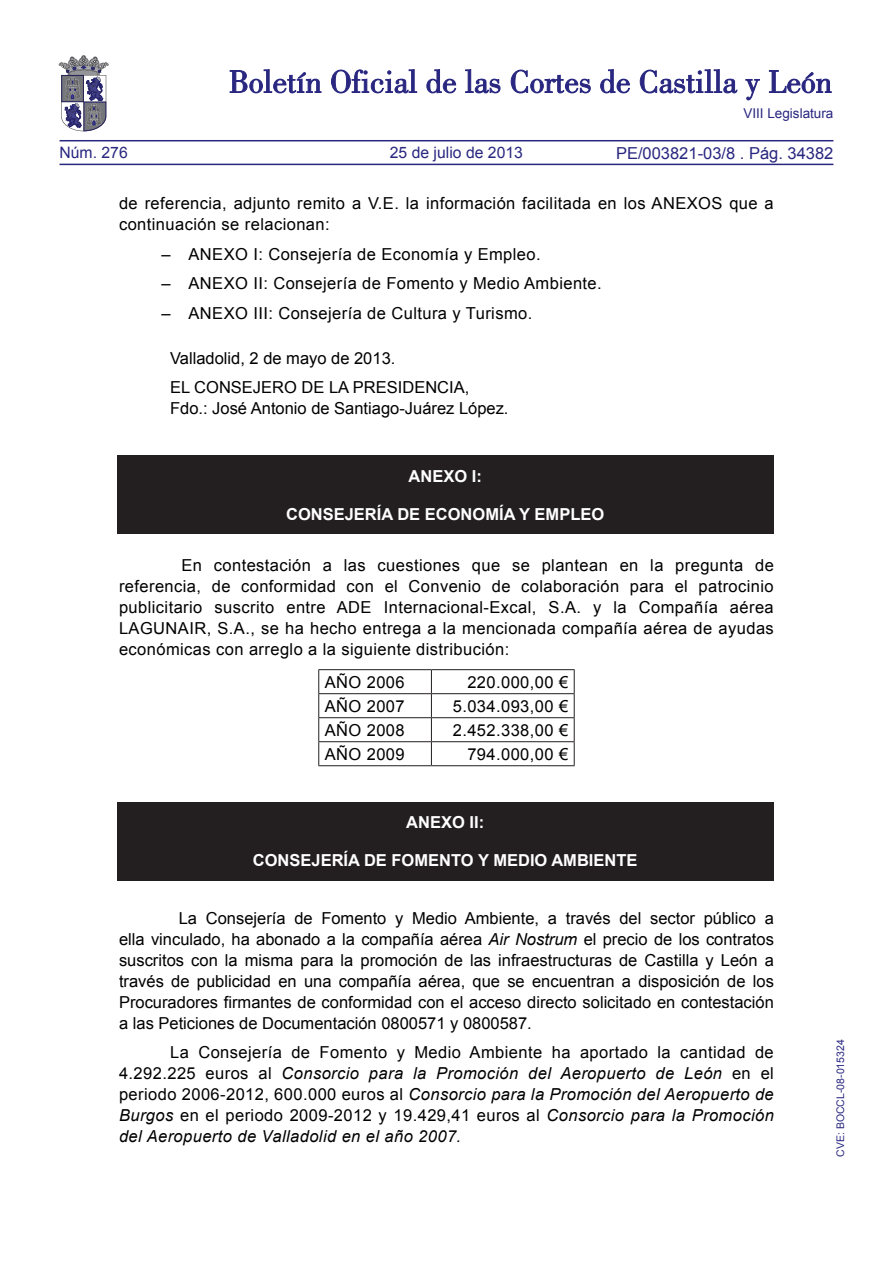
<style>
.page{position:relative;width:893px;height:1263px;background:#fff}
.page>*{position:absolute;margin:0;border:0;box-sizing:border-box;transform-origin:0 0}
.TEXTO_NORMAL{font:16.5px/21px "Arial";letter-spacing:.025em;color:#000;text-align:justify}
.TEXTO_NORMAL-2{font:italic 16.5px/21px "Arial";letter-spacing:.025em;color:#000;text-align:justify}
.TEXTO_NORMAL-3{font:16.5px "Arial";color:#000}
.TEXTO_NORMAL-4{font:700 16.5px "Arial";color:#fff}
.t1{font:16.5px "Arial";color:#292780}
.t2{font:15.75px "Arial";color:#292780}
.t3{font:13.5px "Arial";color:#292780}
.TEXTO_NORMAL-5{font:10.5px "Arial";color:#292780}
.s1{font-style:italic}
.s2{font-style:normal}
</style>
<div class="page">
<hr style="left:60px;top:164px;width:773px;height:1px;background:#292780">
<hr style="left:60px;top:140px;width:773px;height:1px;background:#292780">
<svg style="left:230px;top:69px;width:91px;height:24px"></svg>
<svg style="left:331px;top:69px;width:86px;height:24px"></svg>
<svg style="left:426px;top:69px;width:30px;height:24px"></svg>
<svg style="left:465px;top:69px;width:35px;height:24px"></svg>
<svg style="left:511px;top:70px;width:80px;height:23px"></svg>
<svg style="left:600px;top:69px;width:30px;height:24px"></svg>
<svg style="left:640px;top:69px;width:97px;height:24px"></svg>
<svg style="left:745px;top:79px;width:15px;height:21px"></svg>
<svg style="left:769px;top:70px;width:62px;height:23px"></svg>
<svg style="left:59px;top:55px;width:49px;height:76px"></svg>
<div style="left:117px;top:456px;width:656px;height:78px;background:#231f20"></div>
<hr style="left:318px;top:669px;width:113px;height:1px;background:#231f20">
<hr style="left:431px;top:669px;width:144px;height:1px;background:#231f20">
<hr style="left:318px;top:693px;width:113px;height:1px;background:#231f20">
<hr style="left:431px;top:693px;width:144px;height:1px;background:#231f20">
<hr style="left:318px;top:717px;width:113px;height:1px;background:#231f20">
<hr style="left:431px;top:717px;width:144px;height:1px;background:#231f20">
<hr style="left:318px;top:741px;width:113px;height:1px;background:#231f20">
<svg style="left:318px;top:670px;width:1px;height:95px"></svg>
<hr style="left:431px;top:741px;width:144px;height:1px;background:#231f20">
<svg style="left:431px;top:670px;width:1px;height:95px"></svg>
<svg style="left:574px;top:670px;width:1px;height:95px"></svg>
<hr style="left:318px;top:765px;width:113px;height:1px;background:#231f20">
<hr style="left:431px;top:765px;width:144px;height:1px;background:#231f20">
<div style="left:117px;top:802px;width:656px;height:78px;background:#231f20"></div>
<p class="t3" style="left:743px;top:105px;width:92px">VIII Legislatura</p>
<p class="t1" style="left:616px;top:142px;width:219px">PE/003821-03/8 . Pág. 34382</p>
<p class="TEXTO_NORMAL" style="left:119px;top:193px;width:656px">de referencia, adjunto remito a V.E. la información facilitada en los ANEXOS que a continuación se relacionan:</p>
<p class="TEXTO_NORMAL" style="left:162px;top:243px;width:381px">– ANEXO I: Consejería de Economía y Empleo.</p>
<p class="TEXTO_NORMAL" style="left:162px;top:273px;width:442px">– ANEXO II: Consejería de Fomento y Medio Ambiente.</p>
<p class="TEXTO_NORMAL" style="left:162px;top:302px;width:372px">– ANEXO III: Consejería de Cultura y Turismo.</p>
<p class="TEXTO_NORMAL-3" style="left:170px;top:348px;width:227px">Valladolid, 2 de mayo de 2013.</p>
<p class="TEXTO_NORMAL-3" style="left:170px;top:376px;width:301px">EL CONSEJERO DE LA PRESIDENCIA,</p>
<p class="TEXTO_NORMAL-3" style="left:170px;top:397px;width:340px">Fdo.: José Antonio de Santiago-Juárez López.</p>
<p class="t2" style="left:60px;top:142px;width:70px">Núm. 276</p>
<p class="t2" style="left:390px;top:142px;width:135px">25 de julio de 2013</p>
<p class="TEXTO_NORMAL-4" style="left:408px;top:465px;width:75px">ANEXO I:</p>
<p class="TEXTO_NORMAL-4" style="left:286px;top:503px;width:320px">CONSEJERÍA DE ECONOMÍA Y EMPLEO</p>
<p class="TEXTO_NORMAL" style="left:119px;top:555px;width:656px;text-indent:62px">En contestación a las cuestiones que se plantean en la pregunta de referencia, de conformidad con el Convenio de colaboración para el patrocinio publicitario suscrito entre ADE Internacional-Excal, S.A. y la Compañía aérea LAGUNAIR, S.A., se ha hecho entrega a la mencionada compañía aérea de ayudas económicas con arreglo a la siguiente distribución:</p>
<p class="TEXTO_NORMAL" style="left:325px;top:671px;width:81px">AÑO 2006</p>
<p class="TEXTO_NORMAL" style="left:467px;top:671px;width:102px">220.000,00 €</p>
<p class="TEXTO_NORMAL" style="left:325px;top:696px;width:81px">AÑO 2007</p>
<p class="TEXTO_NORMAL" style="left:453px;top:696px;width:117px">5.034.093,00 €</p>
<p class="TEXTO_NORMAL" style="left:325px;top:720px;width:81px">AÑO 2008</p>
<p class="TEXTO_NORMAL" style="left:453px;top:720px;width:117px">2.452.338,00 €</p>
<p class="TEXTO_NORMAL" style="left:325px;top:744px;width:81px">AÑO 2009</p>
<p class="TEXTO_NORMAL" style="left:467px;top:744px;width:102px">794.000,00 €</p>
<p class="TEXTO_NORMAL-4" style="left:406px;top:811px;width:79px">ANEXO II:</p>
<p class="TEXTO_NORMAL-4" style="left:253px;top:849px;width:386px">CONSEJERÍA DE FOMENTO Y MEDIO AMBIENTE</p>
<p class="TEXTO_NORMAL" style="left:119px;top:908px;width:656px;text-indent:60px">La Consejería de Fomento y Medio Ambiente, a través del sector público a ella vinculado, ha abonado a la compañía aérea <span class="s1">Air Nostrum</span> el precio de los contratos suscritos con la misma para la promoción de las infraestructuras de Castilla y León a través de publicidad en una compañía aérea, que se encuentran a disposición de los Procuradores firmantes de conformidad con el acceso directo solicitado en contestación a las Peticiones de Documentación 0800571 y 0800587.</p>
<p class="TEXTO_NORMAL-2" style="left:119px;top:1042px;width:656px;text-indent:51px"><span class="s2">La Consejería de Fomento y Medio Ambiente ha aportado la cantidad de 4.292.225 euros al</span> Consorcio para la Promoción del Aeropuerto de León <span class="s2">en el periodo 2006-2012, 600.000 euros al</span> Consorcio para la Promoción del Aeropuerto de Burgos <span class="s2">en el periodo 2009-2012 y 19.429,41 euros al</span> Consorcio para la Promoción del Aeropuerto de Valladolid en el año 2007.</p>
<p class="TEXTO_NORMAL-5" style="left:834px;top:1157px;width:119px;rotate:-90deg">CVE: BOCCL-08-015324</p>
</div>
